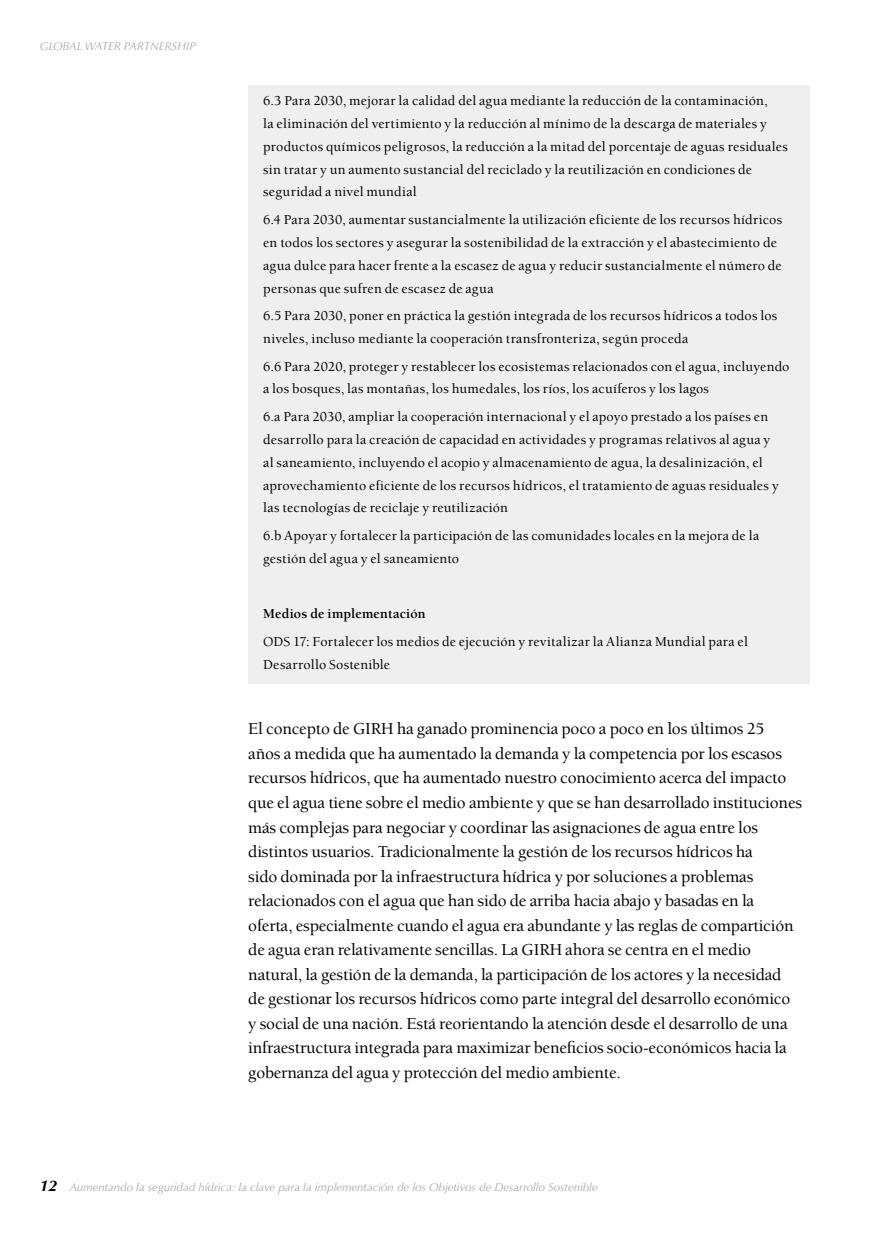
<style>
.page{position:relative;width:874px;height:1241px;background:#fff}
.page>*{position:absolute;margin:0;border:0;box-sizing:border-box;transform-origin:0 0}
.t1{font:500 17.15px/24.5px "Berkeley Std";letter-spacing:-.01em;color:#000}
.t2{font:500 14px/22.8px "Berkeley Std";letter-spacing:.015em;color:#000}
.t3{font:700 14px "Berkeley Std";letter-spacing:.005em;color:#000}
.t4{font:italic 11.38px "Optima LT Std";color:#a7a9ac}
.s1{font-family:"Optima";font-weight:700;font-size:15.75px;color:#000}
</style>
<div class="page">
<div style="left:248px;top:85px;width:561px;height:599px;background:#efeff0"></div>
<p class="t4" style="left:40px;top:39px;width:157px">GLOBAL WATER PARTNERSHIP</p>
<p class="t2" style="left:263px;top:90px;width:526px">6.3 Para 2030, mejorar la calidad del agua mediante la reducción de la contaminación,<br>la eliminación del vertimiento y la reducción al mínimo de la descarga de materiales y productos químicos peligrosos, la reducción a la mitad del porcentaje de aguas residuales sin tratar y un aumento sustancial del reciclado y la reutilización en condiciones de seguridad a nivel mundial</p>
<p class="t2" style="left:263px;top:209px;width:520px">6.4 Para 2030, aumentar sustancialmente la utilización eficiente de los recursos hídricos en todos los sectores y asegurar la sostenibilidad de la extracción y el abastecimiento de agua dulce para hacer frente a la escasez de agua y reducir sustancialmente el número de personas que sufren de escasez de agua</p>
<p class="t2" style="left:263px;top:305px;width:515px">6.5 Para 2030, poner en práctica la gestión integrada de los recursos hídricos a todos los niveles, incluso mediante la cooperación transfronteriza, según proceda</p>
<p class="t2" style="left:263px;top:355px;width:527px">6.6 Para 2020, proteger y restablecer los ecosistemas relacionados con el agua, incluyendo a los bosques, las montañas, los humedales, los ríos, los acuíferos y los lagos</p>
<p class="t2" style="left:263px;top:405px;width:517px">6.a Para 2030, ampliar la cooperación internacional y el apoyo prestado a los países en desarrollo para la creación de capacidad en actividades y programas relativos al agua y al saneamiento, incluyendo el acopio y almacenamiento de agua, la desalinización, el aprovechamiento eficiente de los recursos hídricos, el tratamiento de aguas residuales y las tecnologías de reciclaje y reutilización</p>
<p class="t2" style="left:263px;top:524px;width:497px">6.b Apoyar y fortalecer la participación de las comunidades locales en la mejora de la gestión del agua y el saneamiento</p>
<p class="t3" style="left:263px;top:606px;width:164px">Medios de implementación</p>
<p class="t2" style="left:263px;top:630px;width:486px">ODS 17: Fortalecer los medios de ejecución y revitalizar la Alianza Mundial para el<br>Desarrollo Sostenible</p>
<p class="t1" style="left:248px;top:717px;width:555px">El concepto de GIRH ha ganado prominencia poco a poco en los últimos 25<br>años a medida que ha aumentado la demanda y la competencia por los escasos recursos hídricos, que ha aumentado nuestro conocimiento acerca del impacto que el agua tiene sobre el medio ambiente y que se han desarrollado instituciones más complejas para negociar y coordinar las asignaciones de agua entre los distintos usuarios. Tradicionalmente la gestión de los recursos hídricos ha<br>sido dominada por la infraestructura hídrica y por soluciones a problemas relacionados con el agua que han sido de arriba hacia abajo y basadas en la oferta, especialmente cuando el agua era abundante y las reglas de compartición de agua eran relativamente sencillas. La GIRH ahora se centra en el medio natural, la gestión de la demanda, la participación de los actores y la necesidad de gestionar los recursos hídricos como parte integral del desarrollo económico y social de una nación. Está reorientando la atención desde el desarrollo de una infraestructura integrada para maximizar beneficios socio-económicos hacia la gobernanza del agua y protección del medio ambiente.</p>
<p class="t4" style="left:40px;top:1180px;width:559px"><span class="s1">12</span> Aumentando la seguridad hídrica: la clave para la implementación de los Objetivos de Desarrollo Sostenible</p>
</div>
